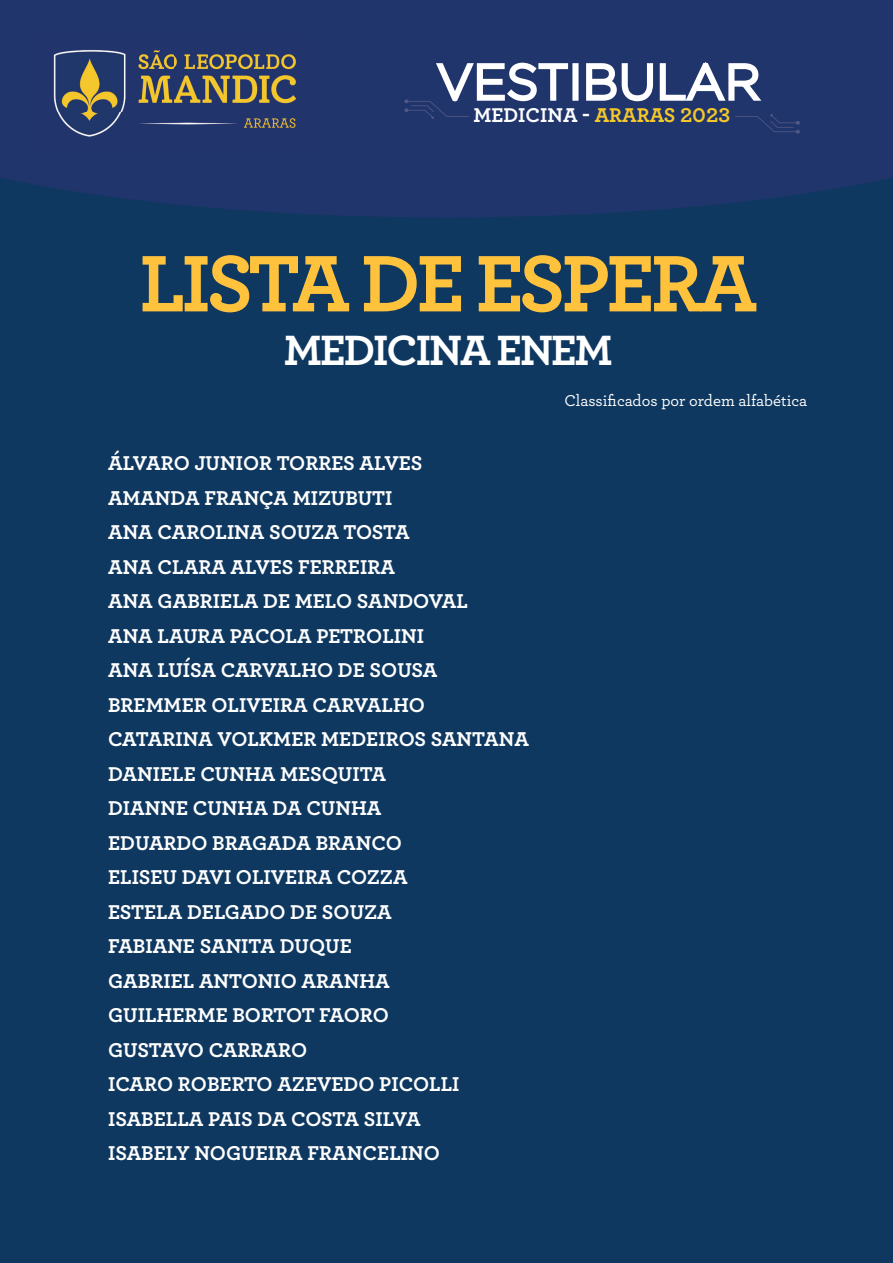
<style>
.page{position:relative;width:893px;height:1263px;background:#0f3860}
.page>*{position:absolute;margin:0;border:0;box-sizing:border-box;transform-origin:0 0}
.t1{font:700 84px "Archer Pro";letter-spacing:-.045em;color:#fec23c}
.t2{font:700 44.4px "Archer Pro";letter-spacing:-.045em;color:#fff}
.t3{font:700 21px/34.5px "Archer Pro";color:#fff}
.t4{font:700 20.85px "Archer Pro";color:#f5c82a}
.t5{font:500 16.5px "Archer Pro";color:#fff}
.s1{color:#fff}
</style>
<div class="page">
<svg style="left:0;top:0;width:893px;height:217px;background:#1e356b"></svg>
<svg style="left:586px;top:63px;width:67px;height:38px;background:#8c97b3"></svg>
<svg style="left:660px;top:62px;width:101px;height:39px;background:#7683a5"></svg>
<svg style="left:404px;top:63px;width:175px;height:56px;background:#52628d"></svg>
<svg style="left:735px;top:114px;width:65px;height:20px"></svg>
<img style="left:35px;top:35px;width:280px;height:117px">
<p class="t4" style="left:473px;top:99px;width:258px"><span class="s1">MEDICINA -</span> ARARAS 2023</p>
<h1 class="t1" style="left:139px;top:217px;width:619px">LISTA DE ESPERA</h1>
<h2 class="t2" style="left:284px;top:315px;width:330px">MEDICINA ENEM</h2>
<p class="t3" style="left:108px;top:444px;width:422px">ÁLVARO JUNIOR TORRES ALVES<br>AMANDA FRANÇA MIZUBUTI<br>ANA CAROLINA SOUZA TOSTA<br>ANA CLARA ALVES FERREIRA<br>ANA GABRIELA DE MELO SANDOVAL<br>ANA LAURA PACOLA PETROLINI<br>ANA LUÍSA CARVALHO DE SOUSA<br>BREMMER OLIVEIRA CARVALHO<br>CATARINA VOLKMER MEDEIROS SANTANA<br>DANIELE CUNHA MESQUITA<br>DIANNE CUNHA DA CUNHA<br>EDUARDO BRAGADA BRANCO<br>ELISEU DAVI OLIVEIRA COZZA<br>ESTELA DELGADO DE SOUZA<br>FABIANE SANITA DUQUE<br>GABRIEL ANTONIO ARANHA<br>GUILHERME BORTOT FAORO<br>GUSTAVO CARRARO<br>ICARO ROBERTO AZEVEDO PICOLLI<br>ISABELLA PAIS DA COSTA SILVA<br>ISABELY NOGUEIRA FRANCELINO</p>
<p class="t5" style="left:564px;top:388px;width:244px">Classificados por ordem alfabética</p>
</div>
